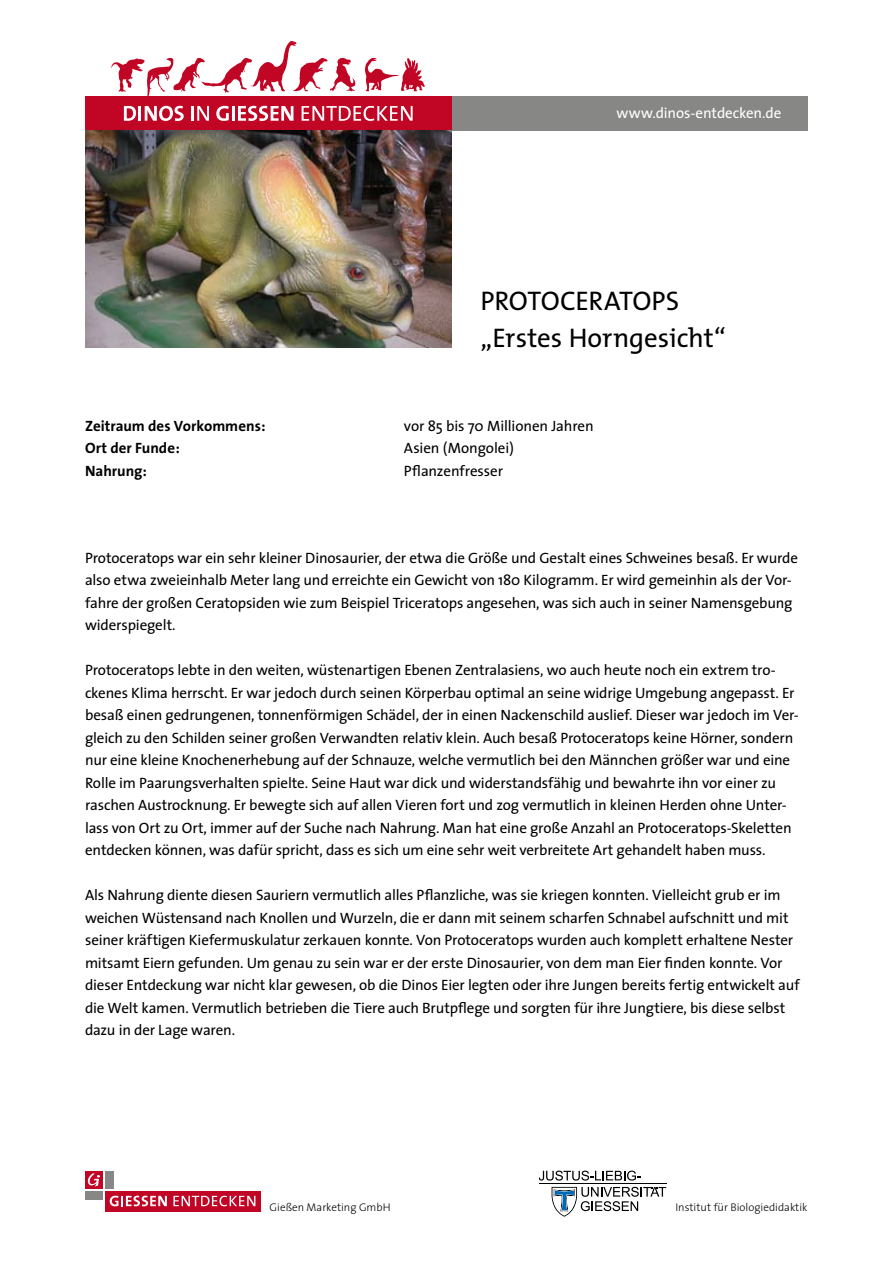
<style>
.page{position:relative;width:893px;height:1263px;background:#fff}
.page>*{position:absolute;margin:0;border:0;box-sizing:border-box;transform-origin:0 0}
.t1{font:27px/37.5px "The Mix";letter-spacing:-.005em;color:#000}
.t2{font:15px/22.5px "The Sans";letter-spacing:-.01em;color:#000}
.t3{font:700 15px "The Sans";color:#000}
.t4{font:15px "The Sans";letter-spacing:-.005em;color:#fff}
.t5{font:300 11.1px "The Sans";color:#000}
</style>
<div class="page">
<div style="left:434px;top:96px;width:374px;height:35px;background:#878786"></div>
<div style="left:85px;top:96px;width:366px;height:35px;background:#c10525"></div>
<svg style="left:111px;top:41px;width:314px;height:80px"></svg>
<hr style="left:539px;top:1183px;width:127px;height:1px;background:#000">
<svg style="left:539px;top:1170px;width:102px;height:10px"></svg>
<svg style="left:552px;top:1187px;width:114px;height:29px"></svg>
<div style="left:105px;top:1171px;width:9px;height:18px;background:#878786"></div>
<div style="left:85px;top:1191px;width:18px;height:8px;background:#878786"></div>
<div style="left:85px;top:1171px;width:18px;height:18px;background:#c10525"></div>
<svg style="left:88px;top:1173px;width:12px;height:13px"></svg>
<div style="left:105px;top:1190px;width:155px;height:21px;background:#c10525"></div>
<svg style="left:173px;top:1196px;width:82px;height:10px"></svg>
<svg style="left:110px;top:1196px;width:57px;height:10px"></svg>
<img style="left:85px;top:131px;width:367px;height:216px">
<p class="t4" style="left:617px;top:100px;width:166px">www.dinos-entdecken.de</p>
<h1 class="t1" style="left:480px;top:282px;width:247px">Protoceratops „Erstes Horngesicht“</h1>
<p class="t3" style="left:85px;top:413px;width:182px">Zeitraum des Vorkommens:</p>
<p class="t2" style="left:404px;top:414px;width:191px">vor 85 bis 70 Millionen Jahren</p>
<p class="t3" style="left:85px;top:436px;width:96px">Ort der Funde:</p>
<p class="t2" style="left:404px;top:437px;width:112px">Asien (Mongolei)</p>
<p class="t3" style="left:85px;top:458px;width:64px">Nahrung:</p>
<p class="t2" style="left:404px;top:459px;width:101px">Pflanzenfresser</p>
<p class="t2" style="left:85px;top:546px;width:714px">Protoceratops war ein sehr kleiner Dinosaurier, der etwa die Größe und Gestalt eines Schweines besaß. Er wurde also etwa zweieinhalb Meter lang und erreichte ein Gewicht von 180 Kilogramm. Er wird gemeinhin als der Vor&shy;fahre der großen Ceratopsiden wie zum Beispiel Triceratops angesehen, was sich auch in seiner Namensgebung widerspiegelt.</p>
<p class="t2" style="left:85px;top:658px;width:715px">Protoceratops lebte in den weiten, wüstenartigen Ebenen Zentralasiens, wo auch heute noch ein extrem tro&shy;ckenes Klima herrscht. Er war jedoch durch seinen Körperbau optimal an seine widrige Umgebung angepasst. Er besaß einen gedrungenen, tonnenförmigen Schädel, der in einen Nackenschild auslief. Dieser war jedoch im Ver&shy;gleich zu den Schilden seiner großen Verwandten relativ klein. Auch besaß Protoceratops keine Hörner, sondern nur eine kleine Knochenerhebung auf der Schnauze, welche vermutlich bei den Männchen größer war und eine Rolle im Paarungsverhalten spielte. Seine Haut war dick und widerstandsfähig und bewahrte ihn vor einer zu raschen Austrocknung. Er bewegte sich auf allen Vieren fort und zog vermutlich in kleinen Herden ohne Unter&shy;lass von Ort zu Ort, immer auf der Suche nach Nahrung. Man hat eine große Anzahl an Protoceratops-Skeletten entdecken können, was dafür spricht, dass es sich um eine sehr weit verbreitete Art gehandelt haben muss.</p>
<p class="t2" style="left:85px;top:883px;width:716px">Als Nahrung diente diesen Sauriern vermutlich alles Pflanzliche, was sie kriegen konnten. Vielleicht grub er im weichen Wüstensand nach Knollen und Wurzeln, die er dann mit seinem scharfen Schnabel aufschnitt und mit seiner kräftigen Kiefermuskulatur zerkauen konnte. Von Protoceratops wurden auch komplett erhaltene Nester mitsamt Eiern gefunden. Um genau zu sein war er der erste Dinosaurier, von dem man Eier finden konnte. Vor dieser Entdeckung war nicht klar gewesen, ob die Dinos Eier legten oder ihre Jungen bereits fertig entwickelt auf die Welt kamen. Vermutlich betrieben die Tiere auch Brutpflege und sorgten für ihre Jungtiere, bis diese selbst dazu in der Lage waren.</p>
<p class="t5" style="left:270px;top:1198px;width:123px">Gießen Marketing GmbH</p>
<p class="t5" style="left:675px;top:1198px;width:134px">Institut für Biologiedidaktik</p>
</div>
